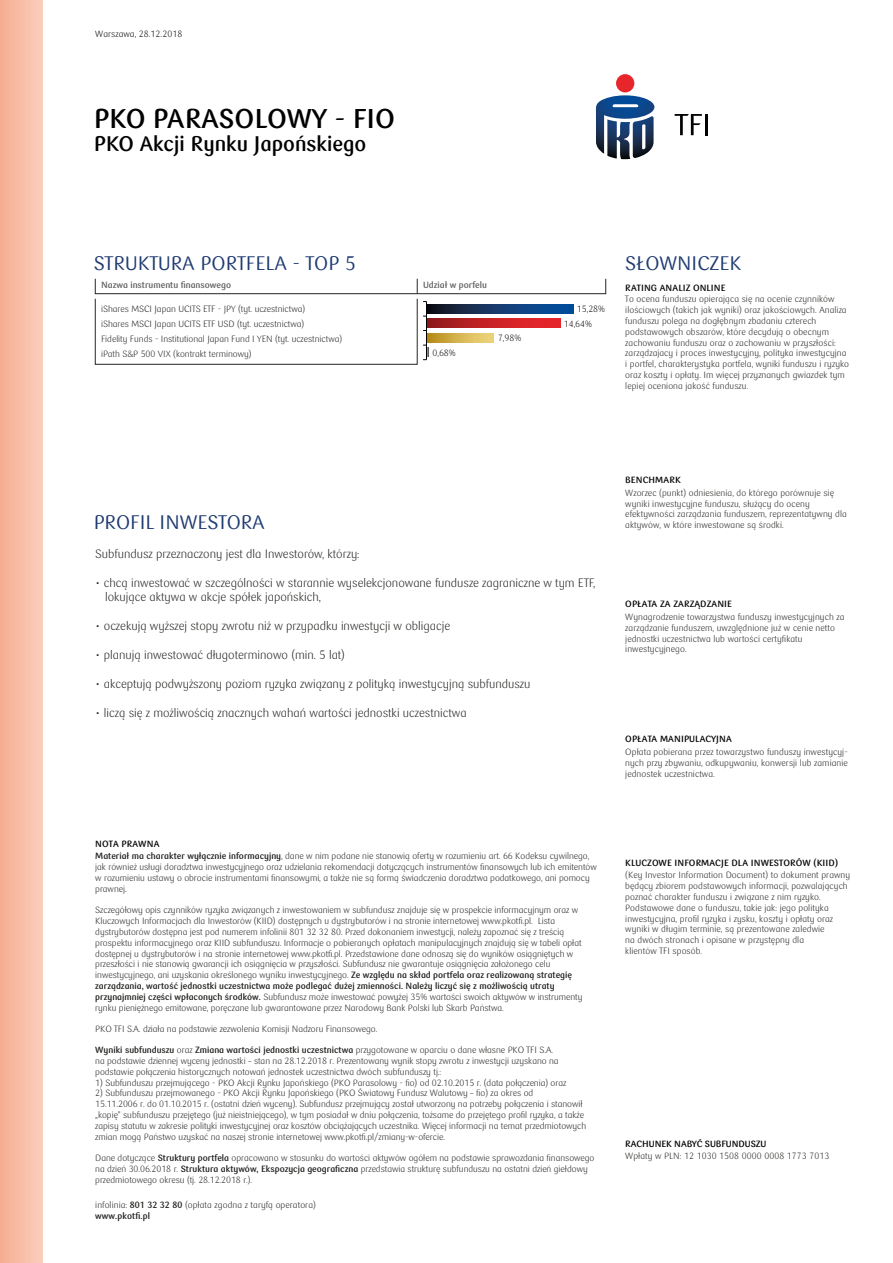
<style>
.page{position:relative;width:893px;height:1263px;background:#fff}
.page>*{position:absolute;margin:0;border:0;box-sizing:border-box;transform-origin:0 0}
.t1{font:700 27px "PKO Bank Polski";color:#000101}
.t2{font:700 21px "PKO Bank Polski";color:#000101}
.t3{font:19.5px "PKO Bank Polski";color:#1f3b71}
.t4{font:300 12px/14.4px "PKO Bank Polski";color:#1d1d1b}
.t5{font:300 9px/10.8px "PKO Bank Polski";color:#1d1d1b}
.t6{font:700 9px "PKO Bank Polski";letter-spacing:.01em;color:#000101}
.t7{font:300 9px "PKO Bank Polski";letter-spacing:.01em;color:#000101}
.t8{font:700 9px "PKO Bank Polski";color:#605d5f}
.s1{font-weight:700}
</style>
<div class="page">
<div style="left:0;top:0;width:43px;height:1263px;background:linear-gradient(to right,#f6ad92,#facfbd)"></div>
<div style="left:616px;top:74px;width:18px;height:18px;background:#e6262b;border-radius:50%"></div>
<svg style="left:596px;top:95px;width:58px;height:64px"></svg>
<svg style="left:675px;top:114px;width:27px;height:21px"></svg>
<hr style="left:705px;top:114px;width:2px;height:21px;background:#000101">
<div style="left:95px;top:278px;width:511px;height:16px;border:1px solid #2a2423"></div>
<div style="left:95px;top:298px;width:323px;height:67px;border:1px solid #2a2423"></div>
<svg style="left:417px;top:279px;width:1px;height:15px"></svg>
<svg style="left:427px;top:333px;width:66px;height:9px"></svg>
<svg style="left:427px;top:319px;width:133px;height:9px"></svg>
<svg style="left:427px;top:304px;width:147px;height:9px"></svg>
<hr style="left:426px;top:302px;width:1px;height:58px;background:#000101">
<svg style="left:423px;top:345px;width:6px;height:15px"></svg>
<p class="t7" style="left:95px;top:29px;width:88px">Warszawa, 28.12.2018</p>
<h1 class="t1" style="left:94px;top:103px;width:303px">PKO PARASOLOWY - FIO</h1>
<h2 class="t2" style="left:94px;top:131px;width:274px">PKO Akcji Rynku Japońskiego</h2>
<h3 class="t3" style="left:94px;top:252px;width:264px">STRUKTURA PORTFELA - TOP 5</h3>
<p class="t8" style="left:101px;top:280px;width:131px">Nazwa instrumentu finansowego</p>
<p class="t8" style="left:423px;top:280px;width:65px">Udział w porfelu</p>
<p class="t5" style="left:101px;top:303px;width:206px">iShares MSCI Japan UCITS ETF - JPY (tyt. uczestnictwa)</p>
<p class="t7" style="left:577px;top:304px;width:30px">15,28%</p>
<p class="t5" style="left:101px;top:316px;width:243px;line-height:15px">iShares MSCI Japan UCITS ETF USD (tyt. uczestnictwa)<br>Fidelity Funds - Institutional Japan Fund I YEN (tyt. uczestnictwa) iPath S&amp;P 500 VIX (kontrakt terminowy)</p>
<p class="t7" style="left:564px;top:319px;width:30px">14,64%</p>
<p class="t7" style="left:498px;top:333px;width:25px">7,98%</p>
<p class="t7" style="left:432px;top:348px;width:25px">0,68%</p>
<h3 class="t3" style="left:625px;top:252px;width:117px">SŁOWNICZEK</h3>
<p class="t6" style="left:625px;top:282px;width:102px">RATING ANALIZ ONLINE</p>
<p class="t5" style="left:625px;top:294px;width:225px">To ocena funduszu opierająca się na ocenie czynników ilościowych (takich jak wyniki) oraz jakościowych. Analiza funduszu polega na dogłębnym zbadaniu czterech podstawowych obszarów, które decydują o obecnym zachowaniu funduszu oraz o zachowaniu w przyszłości: zarządzajacy i proces inwestycyjny, polityka inwestycyjna i portfel, charakterystyka portfela, wyniki funduszu i ryzyko oraz koszty i opłaty. Im więcej przyznanych gwiazdek tym lepiej oceniona jakość funduszu.</p>
<h3 class="t3" style="left:94px;top:512px;width:172px">PROFIL INWESTORA</h3>
<h3 class="t4" style="left:95px;top:547px;width:266px">Subfundusz przeznaczony jest dla Inwestorów, którzy:</h3>
<h3 class="t4" style="left:105px;top:576px;width:492px;text-indent:-10px">• chcą inwestować w szczególności w starannie wyselekcjonowane fundusze zagraniczne w tym ETF, lokujące aktywa w akcje spółek japońskich,</h3>
<h3 class="t4" style="left:95px;top:619px;width:356px">• oczekują wyższej stopy zwrotu niż w przypadku inwestycji w obligacje</h3>
<h3 class="t4" style="left:95px;top:648px;width:251px">• planują inwestować długoterminowo (min. 5 lat)</h3>
<h3 class="t4" style="left:95px;top:677px;width:437px">• akceptują podwyższony poziom ryzyka związany z polityką inwestycyjną subfunduszu</h3>
<h3 class="t4" style="left:95px;top:705px;width:373px">• liczą się z możliwością znacznych wahań wartości jednostki uczestnictwa</h3>
<p class="t6" style="left:95px;top:838px;width:66px">NOTA PRAWNA</p>
<p class="t5" style="left:95px;top:851px;width:503px"><span class="s1">Materiał ma charakter wyłącznie informacyjny</span>, dane w nim podane nie stanowią oferty w rozumieniu art. 66 Kodeksu cywilnego, jak również usługi doradztwa inwestycyjnego oraz udzielania rekomendacji dotyczących instrumentów finansowych lub ich emitentów w rozumieniu ustawy o obrocie instrumentami finansowymi, a także nie są formą świadczenia doradztwa podatkowego, ani pomocy prawnej.</p>
<p class="t5" style="left:95px;top:905px;width:489px">Szczegółowy opis czynników ryzyka związanych z inwestowaniem w subfundusz znajduje się w prospekcie informacyjnym oraz w Kluczowych Informacjach dla Inwestorów (KIID) dostępnych u dystrybutorów i na stronie internetowej www.pkotfi.pl. Lista dystrybutorów dostępna jest pod numerem infolinii 801 32 32 80. Przed dokonaniem inwestycji, należy zapoznać się z treścią prospektu informacyjnego oraz KIID subfunduszu. Informacje o pobieranych opłatach manipulacyjnych znajdują się w tabeli opłat dostępnej u dystrybutorów i na stronie internetowej www.pkotfi.pl. Przedstawione dane odnoszą się do wyników osiągniętych w przeszłości i nie stanowią gwarancji ich osiągnięcia w przyszłości. Subfundusz nie gwarantuje osiągnięcia założonego celu inwestycyjnego, ani uzyskania określonego wyniku inwestycyjnego. <span class="s1">Ze względu na skład portfela oraz realizowaną strategię zarządzania, wartość jednostki uczestnictwa może podlegać dużej zmienności. Należy liczyć się z możliwością utraty przynajmniej części wpłaconych środków.</span> Subfundusz może inwestować powyżej 35% wartości swoich aktywów w instrumenty rynku pieniężnego emitowane, poręczane lub gwarantowane przez Narodowy Bank Polski lub Skarb Państwa.</p>
<p class="t5" style="left:95px;top:1024px;width:284px">PKO TFI S.A. działa na podstawie zezwolenia Komisji Nadzoru Finansowego.</p>
<p class="t5" style="left:95px;top:1045px;width:465px"><span class="s1">Wyniki subfunduszu</span> oraz <span class="s1">Zmiana wartości jednostki uczestnictwa</span> przygotowane w oparciu o dane własne PKO TFI S.A. na podstawie dziennej wyceny jednostki – stan na 28.12.2018 r. Prezentowany wynik stopy zwrotu z inwestycji uzyskano na podstawie połączenia historycznych notowań jednostek uczestnictwa dwóch subfunduszy tj.:</p>
<p class="t5" style="left:95px;top:1077px;width:473px">1) Subfunduszu przejmującego - PKO Akcji Rynku Japońskiego (PKO Parasolowy - fio) od 02.10.2015 r. (data połączenia) oraz</p>
<p class="t5" style="left:95px;top:1088px;width:493px">2) Subfunduszu przejmowanego - PKO Akcji Rynku Japońskiego (PKO Światowy Fundusz Walutowy – fio) za okres od<br>15.11.2006 r. do 01.10.2015 r. (ostatni dzień wyceny). Subfundusz przejmujący został utworzony na potrzeby połączenia i stanowił „kopię” subfunduszu przejętego (już nieistniejącego), w tym posiadał w dniu połączenia, tożsame do przejętego profil ryzyka, a także zapisy statutu w zakresie polityki inwestycyjnej oraz kosztów obciążających uczestnika. Więcej informacji na temat przedmiotowych zmian mogą Państwo uzyskać na naszej stronie internetowej www.pkotfi.pl/zmiany-w-ofercie.</p>
<p class="t5" style="left:95px;top:1153px;width:501px">Dane dotyczące <span class="s1">Struktury portfela</span> opracowano w stosunku do wartości aktywów ogółem na podstawie sprawozdania finansowego na dzień 30.06.2018 r. <span class="s1">Struktura aktywów, Ekspozycja geograficzna</span> przedstawia strukturę subfunduszu na ostatni dzień giełdowy przedmiotowego okresu (tj. 28.12.2018 r.).</p>
<p class="t5" style="left:95px;top:1200px;width:222px">infolinia: <span class="s1">801 32 32 80</span> (opłata zgodna z taryfą operatora) <span class="s1">www.pkotfi.pl</span></p>
<p class="t6" style="left:625px;top:475px;width:57px">BENCHMARK</p>
<p class="t5" style="left:625px;top:488px;width:223px">Wzorzec (punkt) odniesienia, do którego porównuje się wyniki inwestycyjne funduszu, służący do oceny efektywności zarządzania funduszem, reprezentatywny dla aktywów, w które inwestowane są środki.</p>
<p class="t6" style="left:625px;top:599px;width:108px">OPŁATA ZA ZARZĄDZANIE</p>
<p class="t5" style="left:625px;top:612px;width:221px">Wynagrodzenie towarzystwa funduszy inwestycyjnych za zarządzanie funduszem, uwzględnione już w cenie netto jednostki uczestnictwa lub wartości certyfikatu inwestycyjnego.</p>
<p class="t6" style="left:625px;top:734px;width:108px">OPŁATA MANIPULACYJNA</p>
<p class="t5" style="left:625px;top:747px;width:224px;text-align:justify">Opłata pobierana przez towarzystwo funduszy inwestycyj&shy;nych przy zbywaniu, odkupywaniu, konwersji lub zamianie jednostek uczestnictwa.</p>
<p class="t6" style="left:625px;top:858px;width:214px">KLUCZOWE INFORMACJE DLA INWESTORÓW (KIID)</p>
<p class="t5" style="left:625px;top:870px;width:226px">(Key Investor Information Document) to dokument prawny będący zbiorem podstawowych informacji, pozwalających poznać charakter funduszu i związane z nim ryzyko.<br>Podstawowe dane o funduszu, takie jak: jego polityka inwestycyjna, profil ryzyka i zysku, koszty i opłaty oraz wyniki w długim terminie, są prezentowane zaledwie<br>na dwóch stronach i opisane w przystępny dla<br>klientów TFI sposób.</p>
<p class="t6" style="left:625px;top:1139px;width:143px">RACHUNEK NABYĆ SUBFUNDUSZU</p>
<p class="t5" style="left:625px;top:1151px;width:206px">Wpłaty w PLN: 12 1030 1508 0000 0008 1773 7013</p>
</div>
